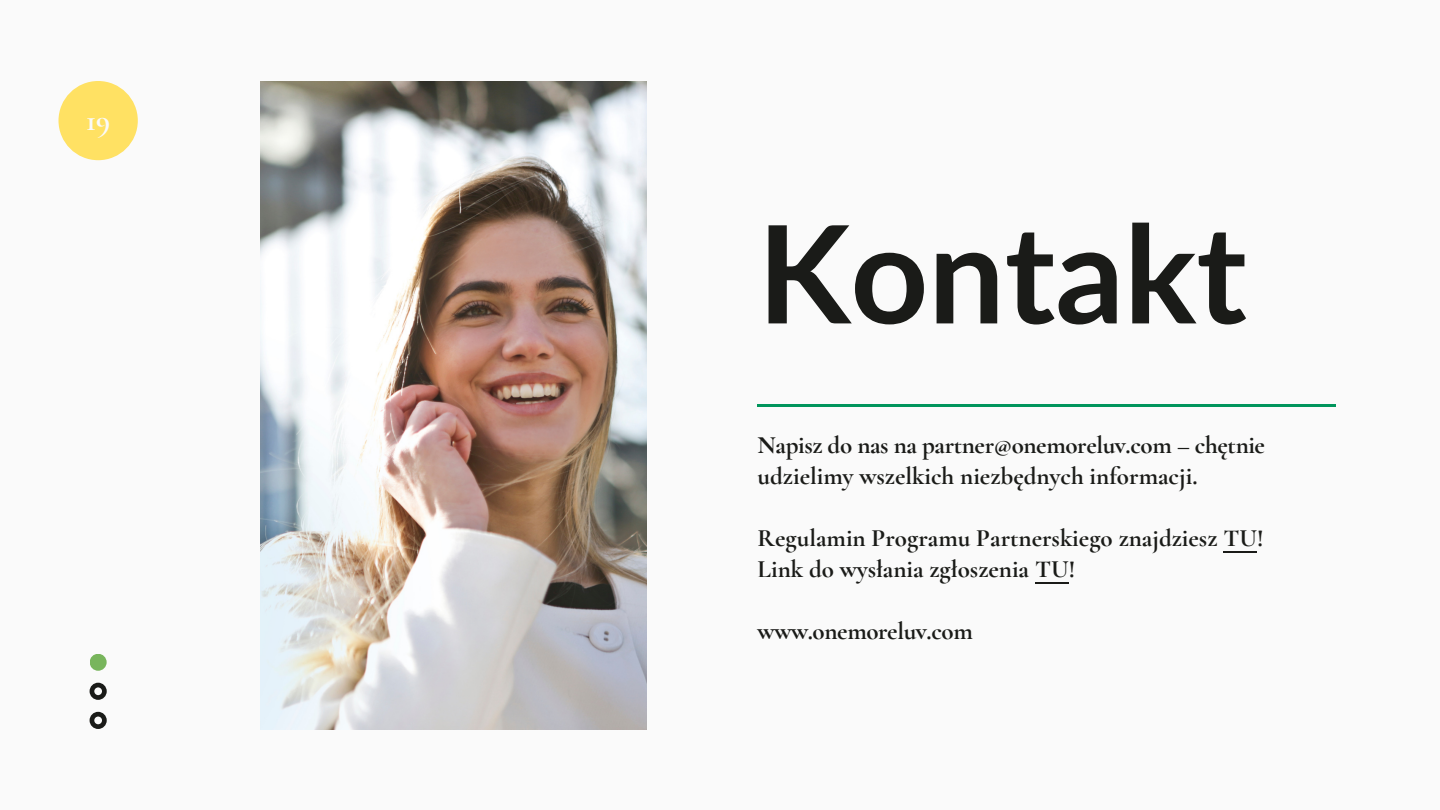
<style>
.page{position:relative;width:1440px;height:810px;background:#fafafa}
.page>*{position:absolute;margin:0;border:0;box-sizing:border-box;transform-origin:0 0}
.t1{font:700 135.7px "Lato";color:#1a1b18}
.t2{font:700 30px "Cormorant Garamond";color:#fafafa}
.t3{font:700 25px/31.1px "Cormorant Garamond";color:#1a1b18}
</style>
<div class="page">
<div style="left:58px;top:81px;width:80px;height:79px;background:#ffe163;border-radius:50%"></div>
<svg style="left:90px;top:712px;width:17px;height:17px"></svg>
<svg style="left:90px;top:683px;width:17px;height:17px"></svg>
<div style="left:90px;top:654px;width:17px;height:17px;background:#78b55c;border-radius:50%"></div>
<img style="left:261px;top:81px;width:385px;height:648px">
<hr style="left:758px;top:405px;width:578px;height:2px;background:#00955c">
<hr style="left:1223px;top:551px;width:34px;height:1px;background:#1a1b18">
<hr style="left:1035px;top:582px;width:34px;height:1px;background:#1a1b18">
<p class="t2" style="left:86px;top:102px;width:25px">19</p>
<p class="t1" style="left:758px;top:189px;width:491px">Kontakt</p>
<p class="t3" style="left:758px;top:430px;width:509px">Napisz do nas na partner@onemoreluv.com – chętnie udzielimy wszelkich niezbędnych informacji.</p>
<p class="t3" style="left:758px;top:523px;width:507px">Regulamin Programu Partnerskiego znajdziesz TU!<br>Link do wysłania zgłoszenia TU!</p>
<p class="t3" style="left:758px;top:616px;width:217px">www.onemoreluv.com</p>
</div>
